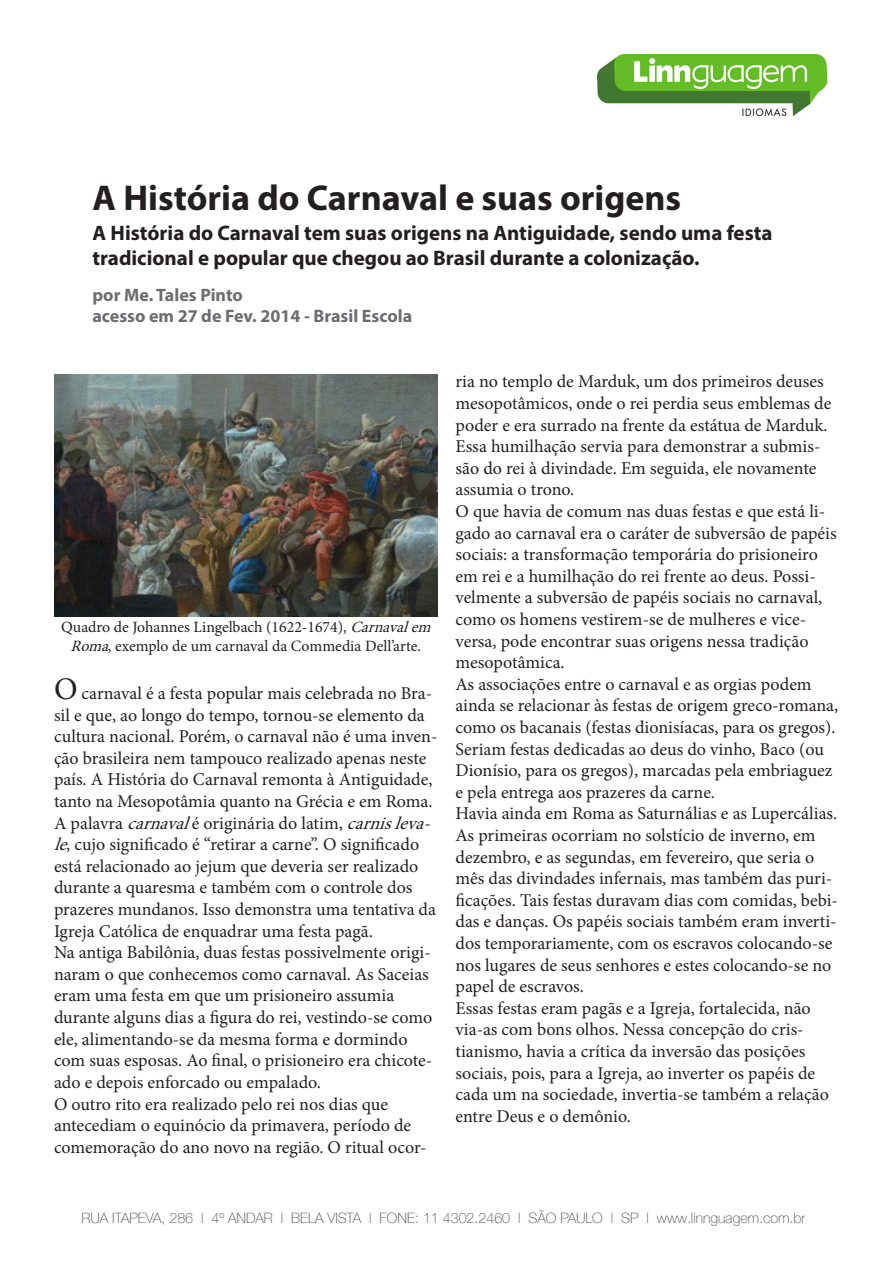
<style>
.page{position:relative;width:893px;height:1263px;background:#fff}
.page>*{position:absolute;margin:0;border:0;box-sizing:border-box;transform-origin:0 0}
.t1{font:700 36px "Myriad Pro";color:#231f20}
.t2{font:700 21px/25.2px "Myriad Pro";color:#231f20}
.t3{font:18px/21.6px "Minion Pro";color:#231f20}
.t4{font:700 18px "Myriad Pro";color:#6c6d70}
.t5{font:15.75px/18.9px "Minion Pro";color:#231f20;text-align:center}
.t6{font:100 14.25px "Helvetica Neue";color:#494a4b}
.s1{font-style:italic}
.s2{font-size:31.5px}
</style>
<div class="page">
<img style="left:598px;top:54px;width:228px;height:61px">
<img style="left:54px;top:374px;width:383px;height:243px">
<p class="t1" style="left:92px;top:174px;width:590px">A História do Carnaval e suas origens</p>
<p class="t2" style="left:92px;top:220px;width:682px">A História do Carnaval tem suas origens na Antiguidade, sendo uma festa tradicional e popular que chegou ao Brasil durante a colonização.</p>
<p class="t4" style="left:92px;top:283px;width:152px">por Me. Tales Pinto</p>
<p class="t4" style="left:92px;top:304px;width:321px">acesso em 27 de Fev. 2014 - Brasil Escola</p>
<p class="t5" style="left:61px;top:618px;width:377px">Quadro de Johannes Lingelbach (1622-1674), <span class="s1">Carnavalem<br>Roma</span>, exemplo de um carnaval da Commedia Dell’arte.</p>
<p class="t3" style="left:54px;top:683px;width:385px"><span class="s2">O</span> carnaval é a festa popular mais celebrada no Bra&shy;sil e que, ao longo do tempo, tornou-se elemento da cultura nacional. Porém, o carnaval não é uma inven&shy;ção brasileira nem tampouco realizado apenas neste país. A História do Carnaval remonta à Antiguidade, tanto na Mesopotâmia quanto na Grécia e em Roma.</p>
<p class="t3" style="left:54px;top:812px;width:385px">A palavra <span class="s1">carnaval</span>é originária do latim, <span class="s1">carnisleva&shy;le</span>, cujo significado é “retirar a carne”. O significado está relacionado ao jejum que deveria ser realizado durante a quaresma e também com o controle dos prazeres mundanos. Isso demonstra uma tentativa da Igreja Católica de enquadrar uma festa pagã.</p>
<p class="t3" style="left:54px;top:942px;width:380px">Na antiga Babilônia, duas festas possivelmente origi&shy;naram o que conhecemos como carnaval. As Saceias eram uma festa em que um prisioneiro assumia durante alguns dias a figura do rei, vestindo-se como ele, alimentando-se da mesma forma e dormindo com suas esposas. Ao final, o prisioneiro era chicote&shy;ado e depois enforcado ou empalado.</p>
<p class="t3" style="left:54px;top:1093px;width:374px">O outro rito era realizado pelo rei nos dias que antecediam o equinócio da primavera, período de comemoração do ano novo na região. O ritual ocor-</p>
<p class="t3" style="left:455px;top:371px;width:377px">ria no templo de Marduk, um dos primeiros deuses mesopotâmicos, onde o rei perdia seus emblemas de poder e era surrado na frente da estátua de Marduk.<br>Essa humilhação servia para demonstrar a submis&shy;são do rei à divindade. Em seguida, ele novamente assumia o trono.</p>
<p class="t3" style="left:455px;top:500px;width:383px">O que havia de comum nas duas festas e que está li&shy;gado ao carnaval era o caráter de subversão de papéis sociais: a transformação temporária do prisioneiro em rei e a humilhação do rei frente ao deus. Possi&shy;velmente a subversão de papéis sociais no carnaval, como os homens vestirem-se de mulheres e vice&shy;versa, pode encontrar suas origens nessa tradição mesopotâmica.</p>
<p class="t3" style="left:455px;top:673px;width:384px">As associações entre o carnaval e as orgias podem ainda se relacionar às festas de origem greco-romana, como os bacanais (festas dionisíacas, para os gregos).<br>Seriam festas dedicadas ao deus do vinho, Baco (ou Dionísio, para os gregos), marcadas pela embriaguez e pela entrega aos prazeres da carne.</p>
<p class="t3" style="left:455px;top:803px;width:384px">Havia ainda em Roma as Saturnálias e as Lupercálias.<br>As primeiras ocorriam no solstício de inverno, em dezembro, e as segundas, em fevereiro, que seria o mês das divindades infernais, mas também das puri&shy;ficações. Tais festas duravam dias com comidas, bebi&shy;das e danças. Os papéis sociais também eram inverti&shy;dos temporariamente, com os escravos colocando-se nos lugares de seus senhores e estes colocando-se no papel de escravos.</p>
<p class="t3" style="left:455px;top:997px;width:375px">Essas festas eram pagãs e a Igreja, fortalecida, não via-as com bons olhos. Nessa concepção do cris&shy;tianismo, havia a crítica da inversão das posições sociais, pois, para a Igreja, ao inverter os papéis de cada um na sociedade, invertia-se também a relação entre Deus e o demônio.</p>
<p class="t6" style="left:81px;top:1207px;width:725px">RUA ITAPEVA, 286 l 4º ANDAR l BELA VISTA l FONE: 11 4302.2460 l SÃO PAULO l SP l www.linnguagem.com.br</p>
</div>
